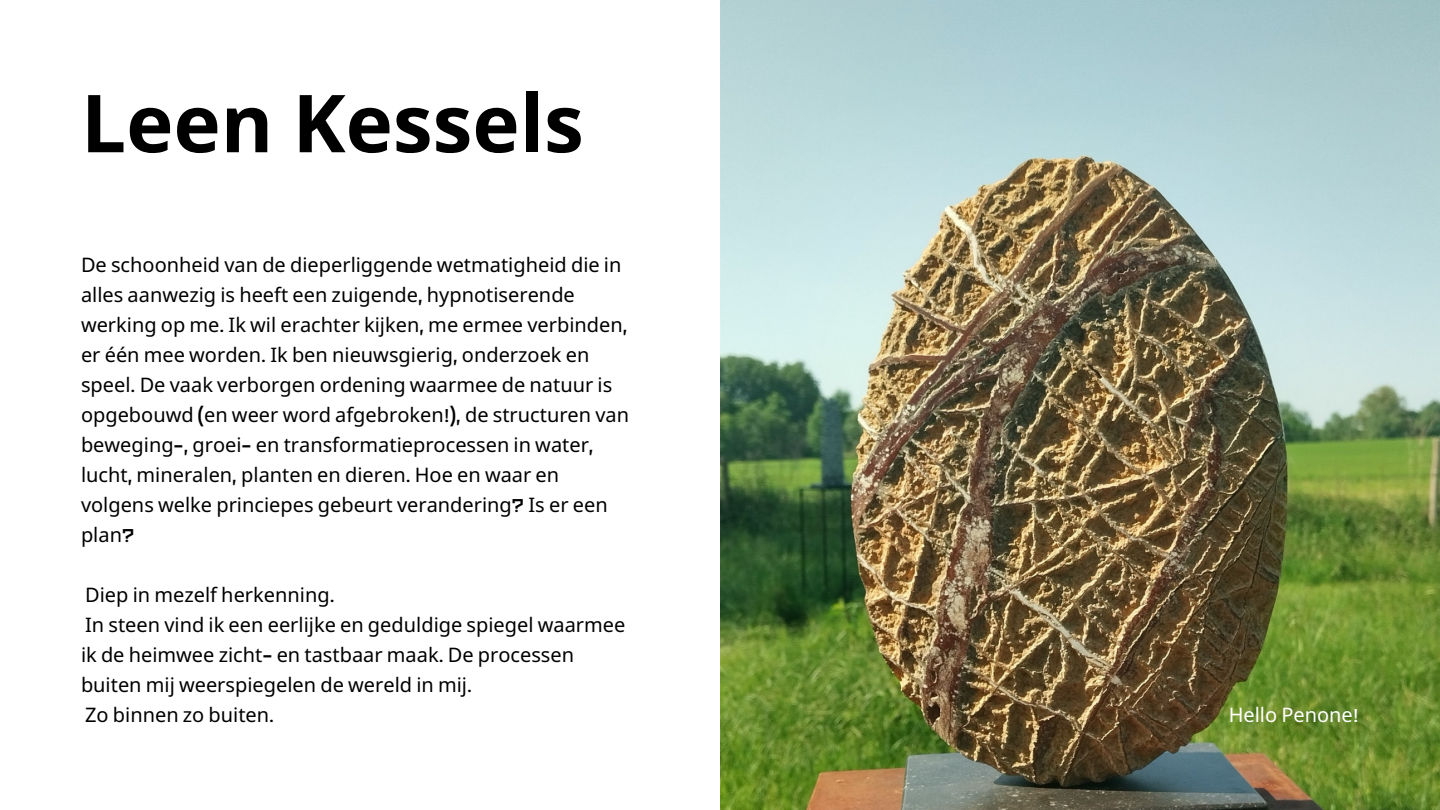
<style>
.page{position:relative;width:1440px;height:810px;background:#fff}
.page>*{position:absolute;margin:0;border:0;box-sizing:border-box;transform-origin:0 0}
.t1{font:700 80px "Noto Sans";color:#000}
.t2{font:20px/30px "Noto Sans";color:#000}
.t3{font:20px "Noto Sans";color:#fff}
.s1{font-family:"OS Antidott"}
</style>
<div class="page">
<img style="left:720px;top:0;width:720px;height:810px">
<h1 class="t1" style="left:81px;top:67px;width:504px">Leen Kessels</h1>
<p class="t2" style="left:81px;top:249px;width:550px">De schoonheid van de dieperliggende wetmatigheid die in alles aanwezig is heeft een zuigende<span class="s1">,</span> hypnotiserende werking op me<span class="s1">.</span> Ik wil erachter kijken<span class="s1">,</span> me ermee verbinden<span class="s1">, </span>er één mee worden<span class="s1">.</span> Ik ben nieuwsgierig<span class="s1">,</span> onderzoek en speel<span class="s1">.</span> De vaak verborgen ordening waarmee de natuur is opgebouwd <span class="s1">(</span>en weer word afgebroken<span class="s1">!),</span> de structuren van beweging<span class="s1">-,</span> groei<span class="s1">-</span> en transformatieprocessen in water<span class="s1">, </span>lucht<span class="s1">,</span> mineralen<span class="s1">,</span> planten en dieren<span class="s1">.</span> Hoe en waar en volgens welke princiepes gebeurt verandering<span class="s1">?</span> Is er een plan<span class="s1">?</span></p>
<p class="t2" style="left:81px;top:579px;width:546px">Diep in mezelf herkenning<span class="s1">.<br></span>In steen vind ik een eerlijke en geduldige spiegel waarmee ik de heimwee zicht<span class="s1">-</span> en tastbaar maak<span class="s1">.</span> De processen buiten mij weerspiegelen de wereld in mij<span class="s1">.<br></span>Zo binnen zo buiten<span class="s1">.</span></p>
<p class="t3" style="left:1229px;top:701px;width:132px">Hello Penone<span class="s1">!</span></p>
</div>
